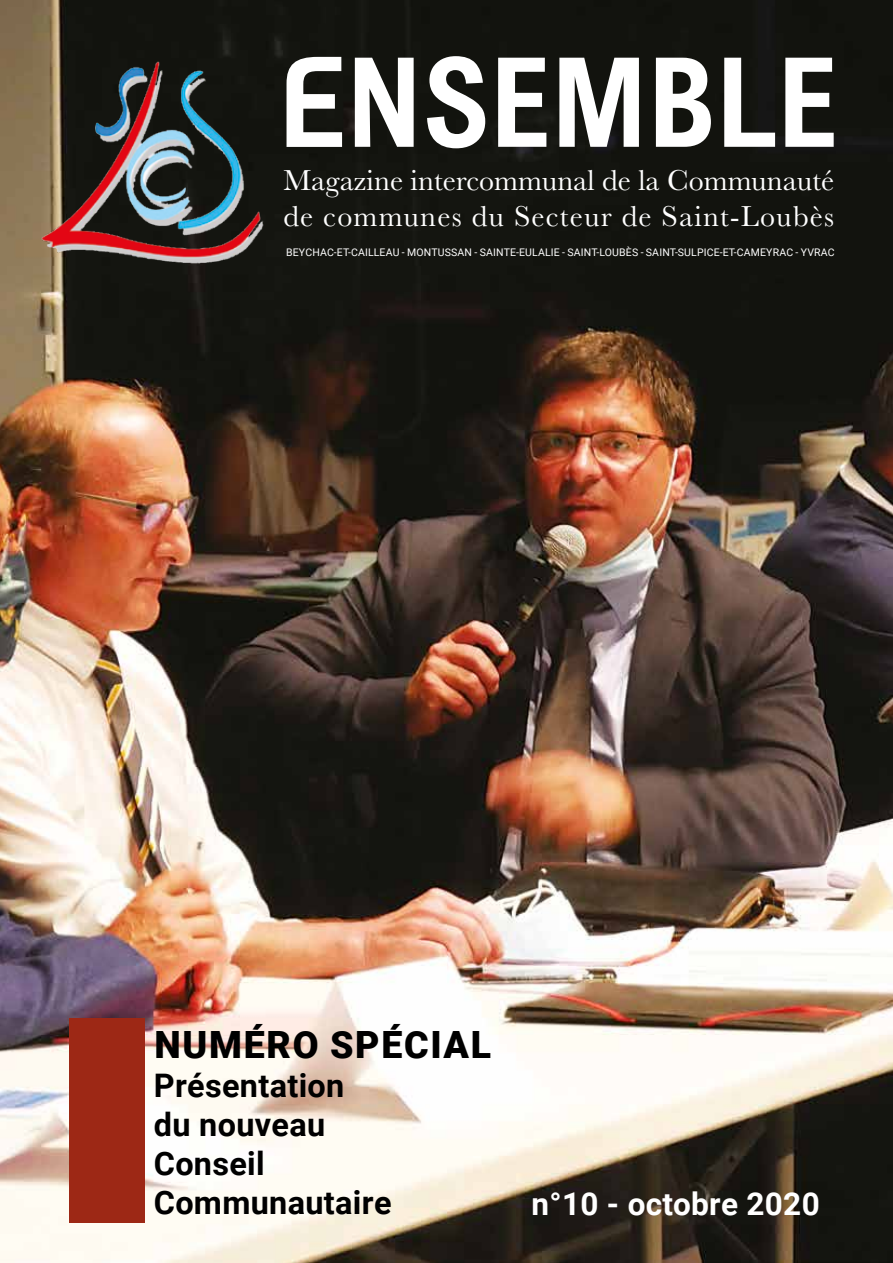
<style>
.page{position:relative;width:893px;height:1263px;background:#fff}
.page>*{position:absolute;margin:0;border:0;box-sizing:border-box;transform-origin:0 0}
.t1{font:700 124.5px "Arial Nova Cond";letter-spacing:-.01em;color:#fff}
.t2{font:900 37.5px "Roboto";letter-spacing:.045em;color:#000}
.t3{font:700 32.4px/38.8px "Roboto";letter-spacing:.01em;color:#000}
.t4{font:700 31.5px "Roboto";letter-spacing:.01em;color:#fff}
.t5{font:30px/36px "Baskerville";color:#fff}
.t6{font:10.5px "Roboto";letter-spacing:.015em;color:#fff}
.s1{font-family:"Kelson";font-size:116.7px}
</style>
<div class="page">
<img style="left:0;top:0;width:893px;height:1263px">
<img style="left:31px;top:35px;width:255px;height:250px">
<div style="left:69px;top:1018px;width:75px;height:205px;background:#9d2815"></div>
<h1 class="t1" style="left:281px;top:25px;width:559px"><span class="s1">E</span>NSEMBLE</h1>
<h3 class="t5" style="left:283px;top:162px;width:552px">Magazine intercommunal de la Communauté de communes du Secteur de Saint-Loubès</h3>
<p class="t6" style="left:286px;top:244px;width:550px">BEYCHAC-ET-CAILLEAU - MONTUSSAN - SAINTE-EULALIE - SAINT-LOUBÈS - SAINT-SULPICE-ET-CAMEYRAC - YVRAC</p>
<h2 class="t2" style="left:154px;top:1018px;width:338px">NUMÉRO SPÉCIAL</h2>
<h3 class="t3" style="left:154px;top:1064px;width:239px">Présentation<br>du nouveau<br>Conseil<br>Communautaire</h3>
<h3 class="t4" style="left:531px;top:1182px;width:290px">n°10 - octobre 2020</h3>
</div>
